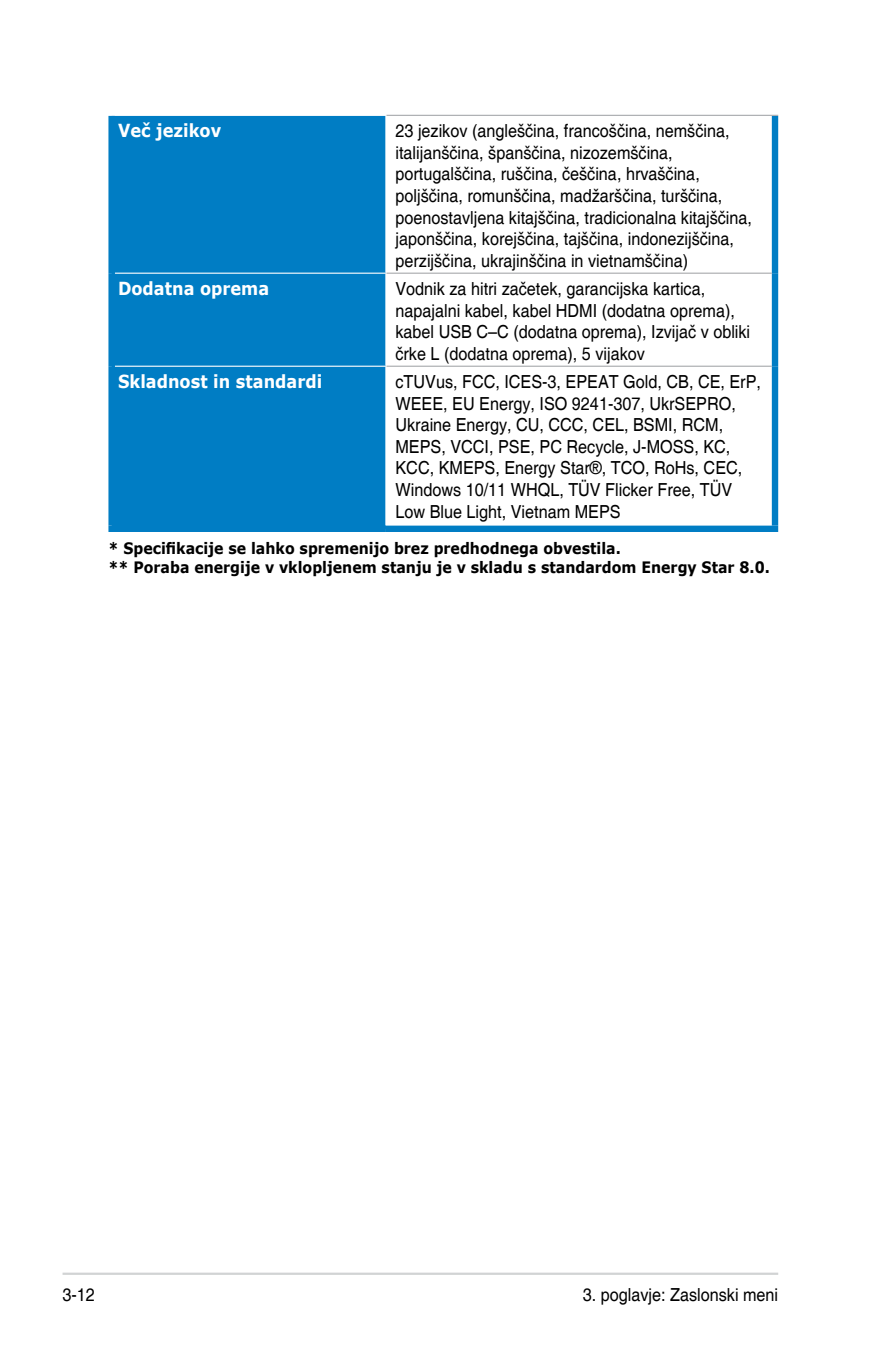
<style>
.page{position:relative;width:893px;height:1346px;background:#fff}
.page>*{position:absolute;margin:0;border:0;box-sizing:border-box;transform-origin:0 0}
.Specs_Text_-_new{font:18px/21.6px "Helvetica";color:#000;scale:.9 1}
.Specs_Text_Head_-_ne{font:700 18px "Verdana";color:#fff;scale:.9 1}
.Figure_Label{font:700 15.75px "Verdana";color:#000;scale:.9 1}
</style>
<div class="page">
<hr style="left:63px;top:1272px;width:715px;height:3px;background:#d1d3d4">
<div style="left:115px;top:116px;width:270px;height:410px;background:#007dc4"></div>
<hr style="left:115px;top:273px;width:271px;height:1px;background:#fff">
<hr style="left:115px;top:366px;width:271px;height:1px;background:#fff">
<div style="left:108px;top:116px;width:7px;height:157px;background:#007dc4"></div>
<div style="left:772px;top:116px;width:6px;height:157px;background:#007dc4"></div>
<div style="left:108px;top:273px;width:7px;height:93px;background:#007dc4"></div>
<div style="left:772px;top:273px;width:6px;height:93px;background:#007dc4"></div>
<div style="left:108px;top:366px;width:7px;height:160px;background:#007dc4"></div>
<div style="left:772px;top:366px;width:6px;height:160px;background:#007dc4"></div>
<hr style="left:386px;top:115px;width:392px;height:1px;background:#a7a9ac">
<hr style="left:386px;top:273px;width:386px;height:1px;background:#a7a9ac">
<hr style="left:386px;top:366px;width:386px;height:1px;background:#a7a9ac">
<div style="left:108px;top:526px;width:278px;height:6px;background:#007dc4"></div>
<div style="left:386px;top:526px;width:392px;height:6px;background:#007dc4"></div>
<p class="Specs_Text_Head_-_ne" style="left:118px;top:118px;width:116px">Več jezikov</p>
<p class="Specs_Text_-_new" style="left:395px;top:121px;width:398px">23 jezikov (angleščina, francoščina, nemščina, italijanščina, španščina, nizozemščina, portugalščina, ruščina, češčina, hrvaščina, poljščina, romunščina, madžarščina, turščina, poenostavljena kitajščina, tradicionalna kitajščina, japonščina, korejščina, tajščina, indonezijščina, perzijščina, ukrajinščina in vietnamščina)</p>
<p class="Specs_Text_Head_-_ne" style="left:118px;top:276px;width:170px">Dodatna oprema</p>
<p class="Specs_Text_-_new" style="left:395px;top:279px;width:396px">Vodnik za hitri začetek, garancijska kartica, napajalni kabel, kabel HDMI (dodatna oprema), kabel USB C–C (dodatna oprema), Izvijač v obliki črke L (dodatna oprema), 5 vijakov</p>
<p class="Specs_Text_Head_-_ne" style="left:118px;top:369px;width:228px">Skladnost in standardi</p>
<p class="Specs_Text_-_new" style="left:395px;top:372px;width:408px">cTUVus, FCC, ICES-3, EPEAT Gold, CB, CE, ErP, WEEE, EU Energy, ISO 9241-307, UkrSEPRO, Ukraine Energy, CU, CCC, CEL, BSMI, RCM, MEPS, VCCI, PSE, PC Recycle, J-MOSS, KC, KCC, KMEPS, Energy Star®, TCO, RoHs, CEC, Windows 10/11 WHQL, TÜV Flicker Free, TÜV Low Blue Light, Vietnam MEPS</p>
<p class="Figure_Label" style="left:108px;top:537px;width:571px">* Specifikacije se lahko spremenijo brez predhodnega obvestila.</p>
<p class="Figure_Label" style="left:108px;top:556px;width:736px">** Poraba energije v vklopljenem stanju je v skladu s standardom Energy Star 8.0.</p>
<p class="Specs_Text_-_new" style="left:63px;top:1284px;width:38px">3-12</p>
<p class="Specs_Text_-_new" style="left:583px;top:1284px;width:219px">3. poglavje: Zaslonski meni</p>
</div>
